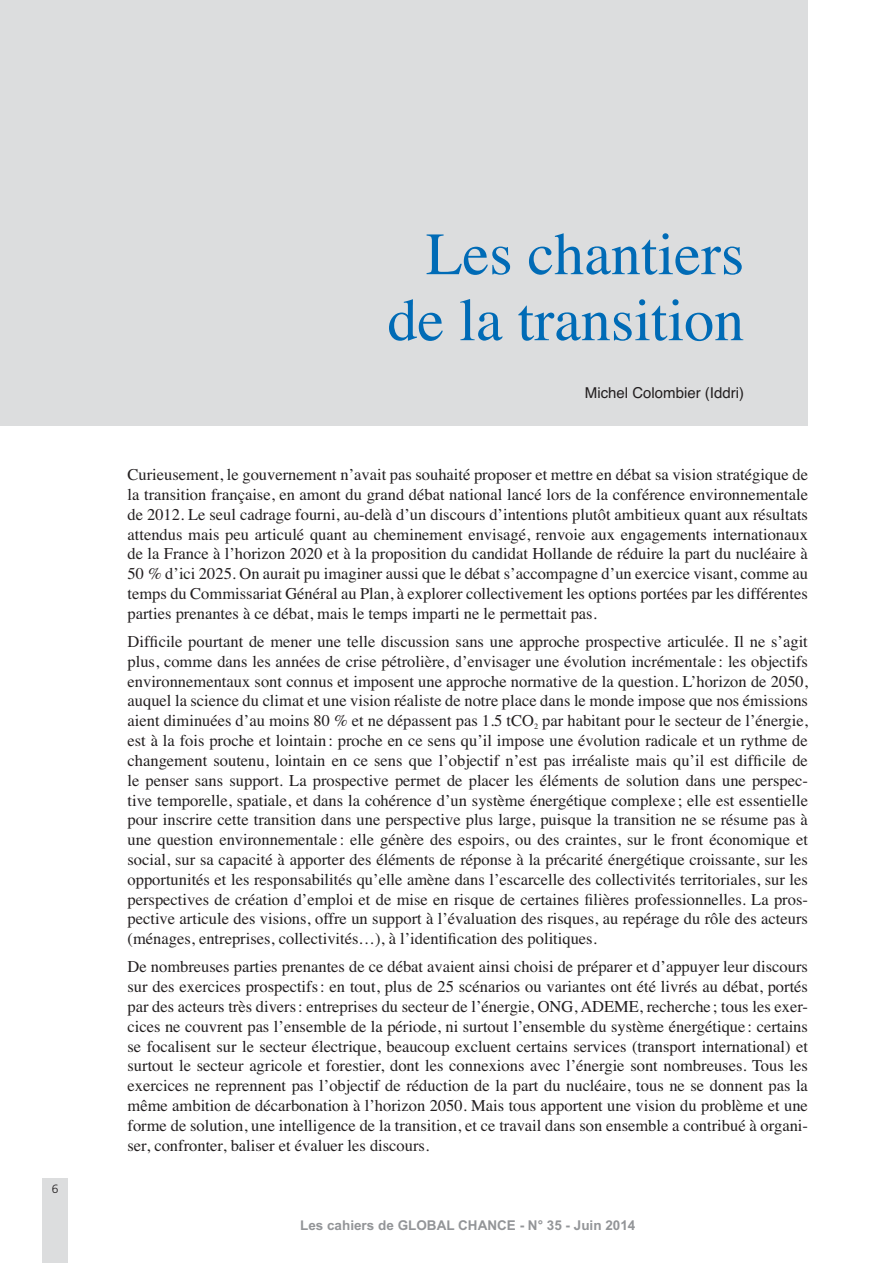
<style>
.page{position:relative;width:893px;height:1263px;background:#fff}
.page>*{position:absolute;margin:0;border:0;box-sizing:border-box;transform-origin:0 0}
.t1{font:60px/66px "Times";color:#006bb6;text-align:right}
.t2{font:16.5px/19.8px "Times";color:#231f20;text-align:justify}
.t3{font:15px "Helvetica";color:#231f20}
.t4{font:700 13.5px "Arial";color:#939598}
.t5{font:300 12px "Frutiger";color:#231f20}
</style>
<div class="page">
<div style="left:43px;top:1178px;width:25px;height:85px;background:#dcddde"></div>
<div style="left:0;top:0;width:808px;height:425px;background:#dcddde"></div>
<p class="t5" style="left:52px;top:1184px;width:8px">6</p>
<h1 class="t1" style="left:388px;top:227px;width:358px">Les chantiers de la transition</h1>
<p class="t3" style="left:585px;top:387px;width:161px">Michel Colombier (Iddri)</p>
<p class="t2" style="left:128px;top:466px;width:682px">Curieusement, le gouvernement n’avait pas souhaité proposer et mettre en débat sa vision stratégique de la transition française, en amont du grand débat national lancé lors de la conférence environnementale de 2012. Le seul cadrage fourni, au-delà d’un discours d’intentions plutôt ambitieux quant aux résultats attendus mais peu articulé quant au cheminement envisagé, renvoie aux engagements internationaux de la France à l’horizon 2020 et à la proposition du candidat Hollande de réduire la part du nucléaire à 50 % d’ici 2025. On aurait pu imaginer aussi que le débat s’accompagne d’un exercice visant, comme au temps du Commissariat Général au Plan, à explorer collectivement les options portées par les différentes parties prenantes à ce débat, mais le temps imparti ne le permettait pas.</p>
<p class="t2" style="left:128px;top:633px;width:682px">Difficile pourtant de mener une telle discussion sans une approche prospective articulée. Il ne s’agit plus, comme dans les années de crise pétrolière, d’envisager une évolution incrémentale : les objectifs environnementaux sont connus et imposent une approche normative de la question. L’horizon de 2050, auquel la science du climat et une vision réaliste de notre place dans le monde impose que nos émissions aient diminuées d’au moins 80 % et ne dépassent pas 1.5 tCO<sub>2</sub> par habitant pour le secteur de l’énergie, est à la fois proche et lointain : proche en ce sens qu’il impose une évolution radicale et un rythme de changement soutenu, lointain en ce sens que l’objectif n’est pas irréaliste mais qu’il est difficile de le penser sans support. La prospective permet de placer les éléments de solution dans une perspec&shy;tive temporelle, spatiale, et dans la cohérence d’un système énergétique complexe ; elle est essentielle pour inscrire cette transition dans une perspective plus large, puisque la transition ne se résume pas à une question environnementale : elle génère des espoirs, ou des craintes, sur le front économique et social, sur sa capacité à apporter des éléments de réponse à la précarité énergétique croissante, sur les opportunités et les responsabilités qu’elle amène dans l’escarcelle des collectivités territoriales, sur les perspectives de création d’emploi et de mise en risque de certaines filières professionnelles. La pros&shy;pective articule des visions, offre un support à l’évaluation des risques, au repérage du rôle des acteurs (ménages, entreprises, collectivités…), à l’identification des politiques.</p>
<p class="t2" style="left:128px;top:958px;width:682px">De nombreuses parties prenantes de ce débat avaient ainsi choisi de préparer et d’appuyer leur discours sur des exercices prospectifs : en tout, plus de 25 scénarios ou variantes ont été livrés au débat, portés par des acteurs très divers : entreprises du secteur de l’énergie, ONG, ADEME, recherche ; tous les exer&shy;cices ne couvrent pas l’ensemble de la période, ni surtout l’ensemble du système énergétique : certains se focalisent sur le secteur électrique, beaucoup excluent certains services (transport international) et surtout le secteur agricole et forestier, dont les connexions avec l’énergie sont nombreuses. Tous les exercices ne reprennent pas l’objectif de réduction de la part du nucléaire, tous ne se donnent pas la même ambition de décarbonation à l’horizon 2050. Mais tous apportent une vision du problème et une forme de solution, une intelligence de la transition, et ce travail dans son ensemble a contribué à organi&shy;ser, confronter, baliser et évaluer les discours.</p>
<p class="t4" style="left:300px;top:1218px;width:337px">Les cahiers de GLOBAL CHANCE - N° 35 - Juin 2014</p>
</div>
